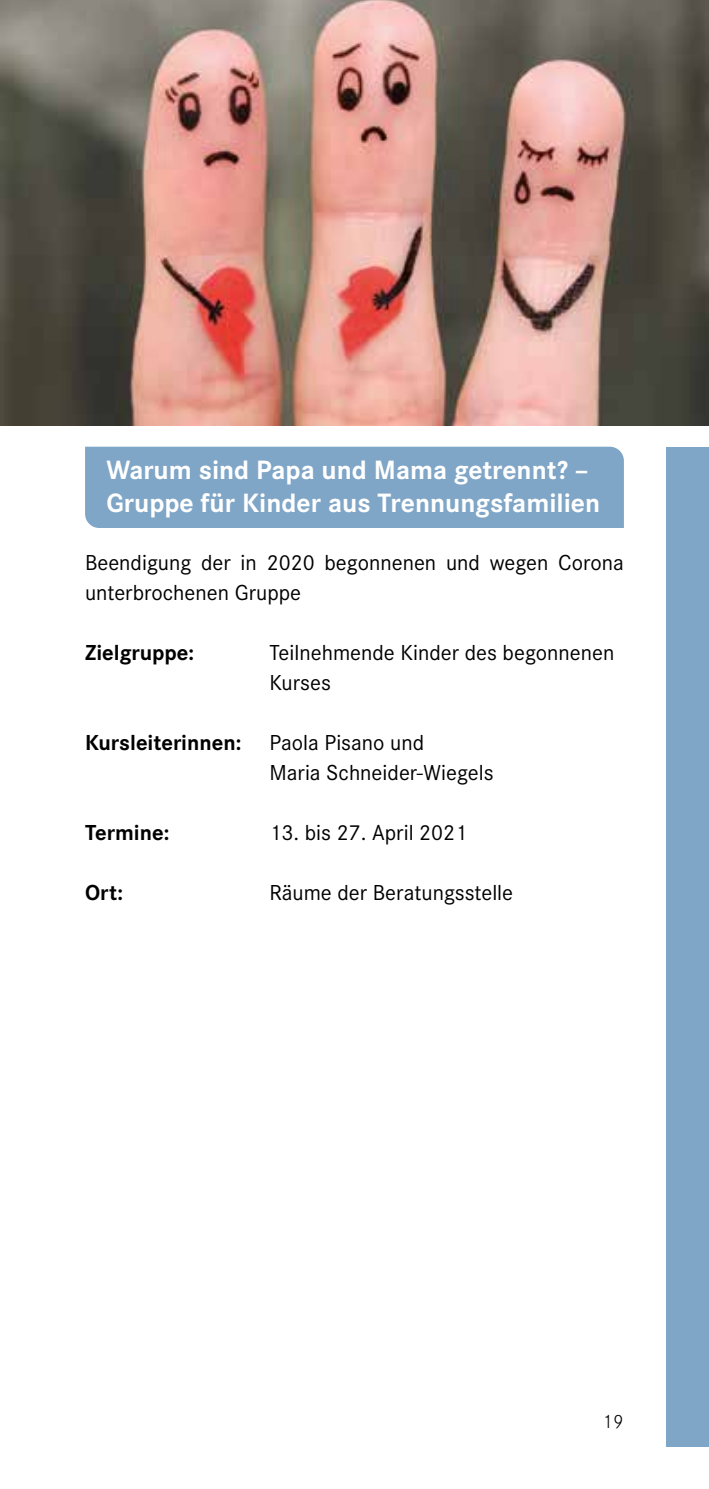
<style>
.page{position:relative;width:709px;height:1489px;background:#fff}
.page>*{position:absolute;margin:0;border:0;box-sizing:border-box;transform-origin:0 0}
.t1{font:700 27.5px/32.5px "Corporate S";color:#fff}
.t2{font:22.5px/30px "Corporate S";color:#000}
.t3{font:700 22.5px "Corporate S";color:#000}
.t4{font:300 20px "Corporate S";color:#000}
.s1{font-weight:700}
</style>
<div class="page">
<div style="left:666px;top:446px;width:43px;height:1000px;background:#7fa5c7"></div>
<div style="left:85px;top:446px;width:539px;height:82px;background:#7fa5c7"></div>
<img style="left:0;top:0;width:709px;height:425px">
<p class="t1" style="left:106px;top:453px;width:495px">Warum sind Papa und Mama getrennt? –<br>Gruppe für Kinder aus Trennungsfamilien</p>
<p class="t2" style="left:85px;top:547px;width:540px">Beendigung der in 2020 begonnenen und wegen Corona unterbrochenen Gruppe</p>
<p class="t3" style="left:85px;top:637px;width:111px">Zielgruppe:</p>
<p class="t2" style="left:269px;top:637px;width:346px">Teilnehmende Kinder des begonnenen<br>Kurses</p>
<p class="t2" style="left:269px;top:727px;width:226px;text-indent:-184px"><span class="s1">Kursleiterinnen:</span> Paola Pisano und<br>Maria Schneider-Wiegels</p>
<p class="t3" style="left:85px;top:817px;width:86px">Termine:</p>
<p class="t2" style="left:269px;top:817px;width:199px">13. bis 27. April 2021</p>
<p class="t3" style="left:85px;top:877px;width:40px">Ort:</p>
<p class="t2" style="left:269px;top:877px;width:245px">Räume der Beratungsstelle</p>
<p class="t4" style="left:603px;top:1408px;width:22px">19</p>
</div>
